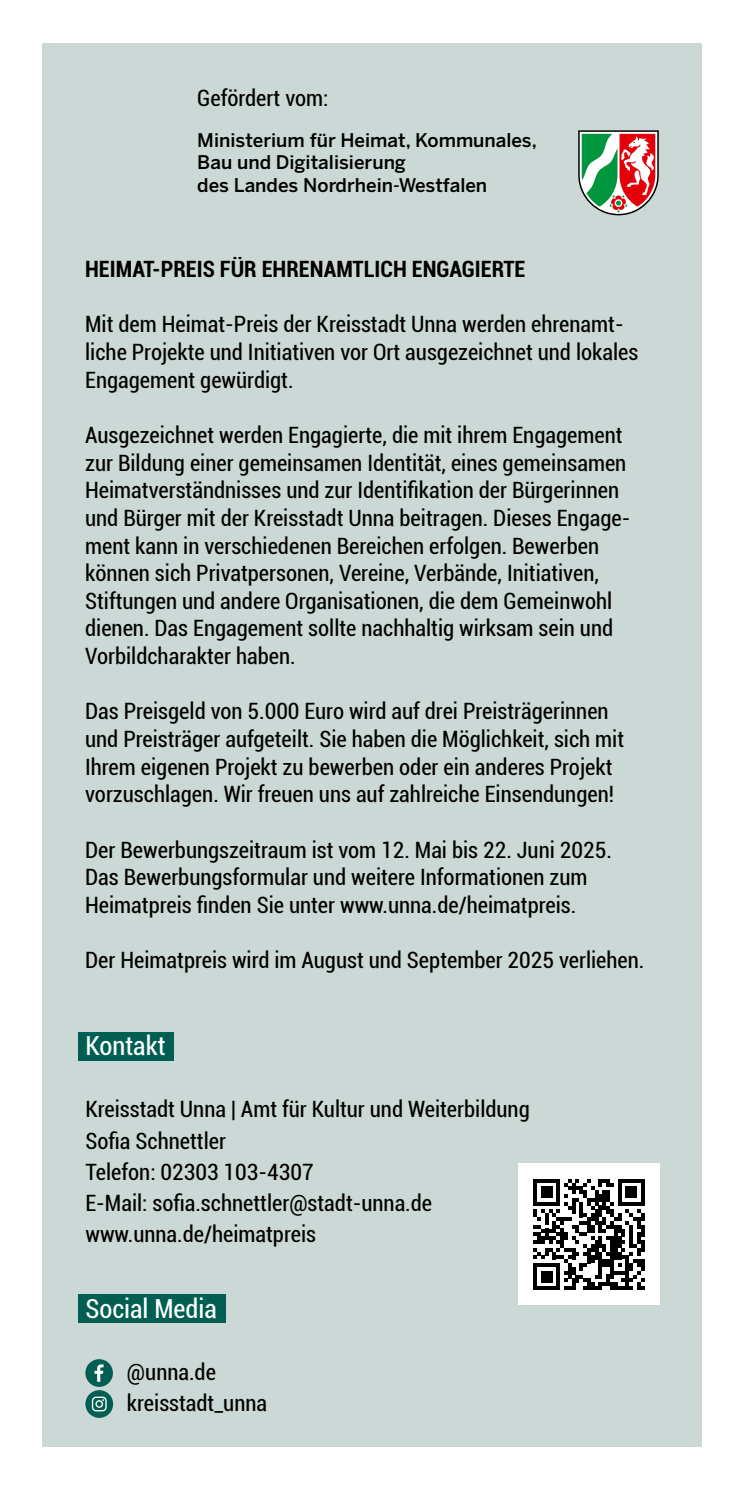
<style>
.page{position:relative;width:745px;height:1489px;background:#fff}
.page>*{position:absolute;margin:0;border:0;box-sizing:border-box;transform-origin:0 0}
.t1{font:condensed 26.25px "Roboto";color:#fff}
.t2{font:condensed 22.5px/27.8px "Roboto";color:#000}
.t3{font:700 condensed 22.5px "Roboto";color:#000}
.t4{font:500 18.75px/22.5px "Benton Sans";color:#000}
</style>
<div class="page">
<div style="left:43px;top:43px;width:659px;height:1403px;background:#ccd8d6"></div>
<div style="left:78px;top:1294px;width:147px;height:28px;background:#005f52"></div>
<div style="left:85px;top:1358px;width:28px;height:28px;background:#005f52;border-radius:50%"></div>
<svg style="left:94px;top:1364px;width:9px;height:17px"></svg>
<svg style="left:85px;top:1389px;width:28px;height:28px"></svg>
<svg style="left:92px;top:1396px;width:15px;height:15px"></svg>
<div style="left:78px;top:1031px;width:95px;height:29px;background:#005f52"></div>
<svg style="left:578px;top:130px;width:80px;height:85px;background:#a79683"></svg>
<div style="left:517px;top:1163px;width:142px;height:142px;background:#fff"></div>
<svg style="left:533px;top:1179px;width:111px;height:110px"></svg>
<p class="t2" style="left:197px;top:83px;width:133px">Gefördert vom:</p>
<p class="t4" style="left:197px;top:128px;width:341px">Ministerium für Heimat, Kommunales,<br>Bau und Digitalisierung<br>des Landes Nordrhein-Westfalen</p>
<p class="t3" style="left:85px;top:253px;width:441px">HEIMAT-PREIS FÜR EHRENAMTLICH ENGAGIERTE</p>
<p class="t2" style="left:85px;top:310px;width:554px">Mit dem Heimat-Preis der Kreisstadt Unna werden ehrenamt&shy;liche Projekte und Initiativen vor Ort ausgezeichnet und lokales<br>Engagement gewürdigt.</p>
<p class="t2" style="left:85px;top:420px;width:546px">Ausgezeichnet werden Engagierte, die mit ihrem Engagement zur Bildung einer gemeinsamen Identität, eines gemeinsamen Heimatverständnisses und zur Identifikation der Bürgerinnen und Bürger mit der Kreisstadt Unna beitragen. Dieses Engage&shy;ment kann in verschiedenen Bereichen erfolgen. Bewerben können sich Privatpersonen, Vereine, Verbände, Initiativen, Stiftungen und andere Organisationen, die dem Gemeinwohl dienen. Das Engagement sollte nachhaltig wirksam sein und Vorbildcharakter haben.</p>
<p class="t2" style="left:85px;top:696px;width:540px">Das Preisgeld von 5.000 Euro wird auf drei Preisträgerinnen und Preisträger aufgeteilt. Sie haben die Möglichkeit, sich mit Ihrem eigenen Projekt zu bewerben oder ein anderes Projekt vorzuschlagen. Wir freuen uns auf zahlreiche Einsendungen!</p>
<p class="t2" style="left:85px;top:835px;width:528px">Der Bewerbungszeitraum ist vom 12. Mai bis 22. Juni 2025.<br>Das Bewerbungsformular und weitere Informationen zum<br>Heimatpreis finden Sie unter www.unna.de/heimatpreis.</p>
<p class="t2" style="left:85px;top:945px;width:560px">Der Heimatpreis wird im August und September 2025 verliehen.</p>
<p class="t1" style="left:85px;top:1027px;width:82px">Kontakt</p>
<p class="t2" style="left:85px;top:1092px;width:445px;line-height:31.2px">Kreisstadt Unna | Amt für Kultur und Weiterbildung<br>Sofia Schnettler<br>Telefon: 02303 103-4307<br>E-Mail: sofia.schnettler@stadt-unna.de www.unna.de/heimatpreis</p>
<p class="t1" style="left:85px;top:1289px;width:133px">Social Media</p>
<p class="t2" style="left:127px;top:1355px;width:141px;line-height:31.2px">@unna.de kreisstadt_unna</p>
</div>
